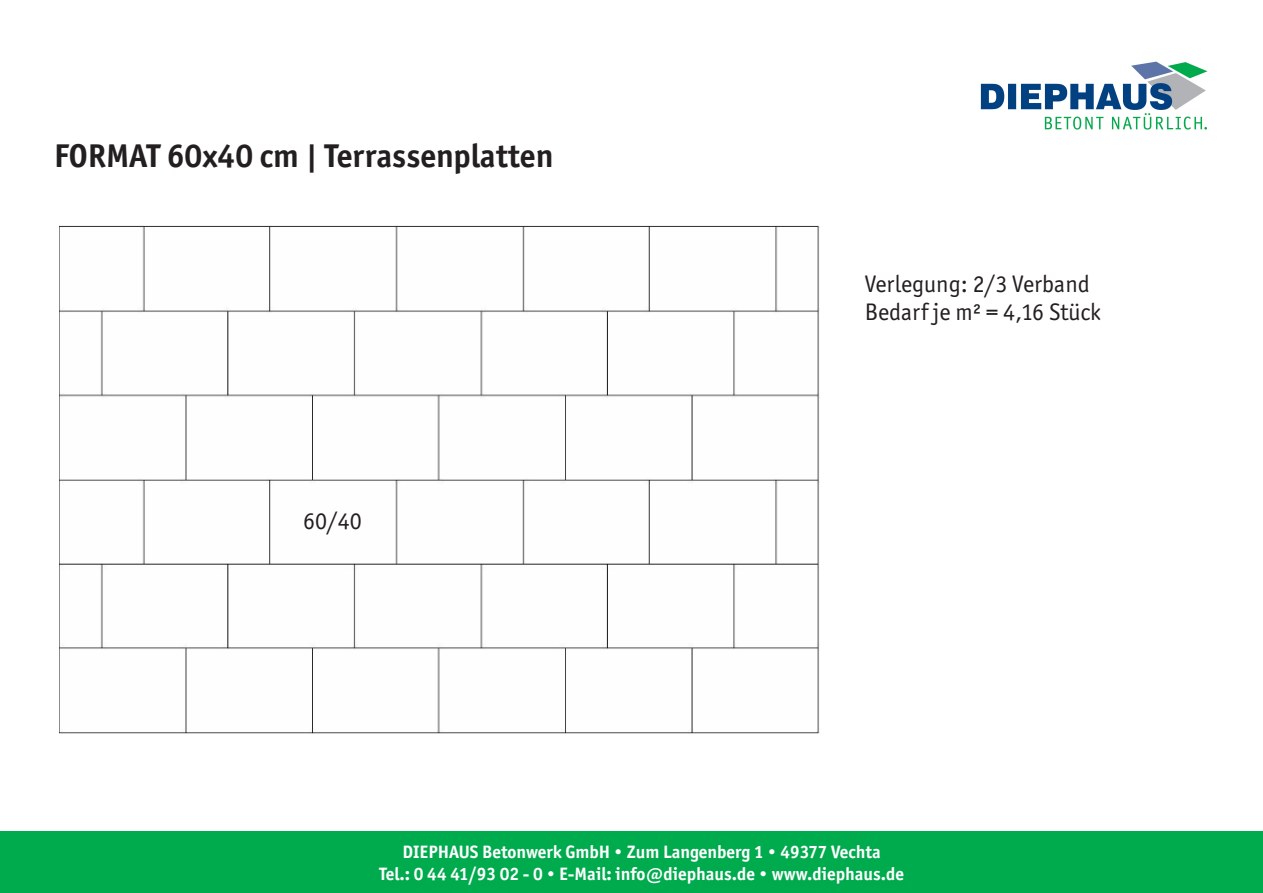
<style>
.page{position:relative;width:1263px;height:893px;background:#fff}
.page>*{position:absolute;margin:0;border:0;box-sizing:border-box;transform-origin:0 0}
.t1{font:700 33px "Officina Sans ITC Std";color:#231f20}
.t2{font:30.15px/36.3px "Arial";color:#000}
.t3{font:24px/28.8px "Officina Sans ITC Std";color:#231f20}
.t4{font:700 18px/21.6px "Officina Sans ITC Std";color:#fff;text-align:center}
</style>
<div class="page">
<img style="left:59px;top:225px;width:760px;height:508px">
<div style="left:0;top:831px;width:1263px;height:62px;background:#00ab4d"></div>
<img style="left:980px;top:62px;width:228px;height:68px">
<h1 class="t1" style="left:54px;top:136px;width:501px">FORMAT 60x40 cm | Terrassenplatten</h1>
<h3 class="t3" style="left:303px;top:507px;width:60px">60/40</h3>
<h2 class="t2" style="left:832px;top:259px;width:265px">Format: 60x40 cm<br>Anzahl: 4,16 Stück</h2>
<h3 class="t3" style="left:865px;top:269px;width:238px">Verlegung: 2/3 Verband<br>Bedarf je m² = 4,16 Stück</h3>
<p class="t4" style="left:379px;top:841px;width:526px">DIEPHAUS Betonwerk GmbH • Zum Langenberg 1 • 49377 Vechta<br>Tel.: 0 44 41/93 02 - 0 • E-Mail: info@diephaus.de • www.diephaus.de</p>
</div>
